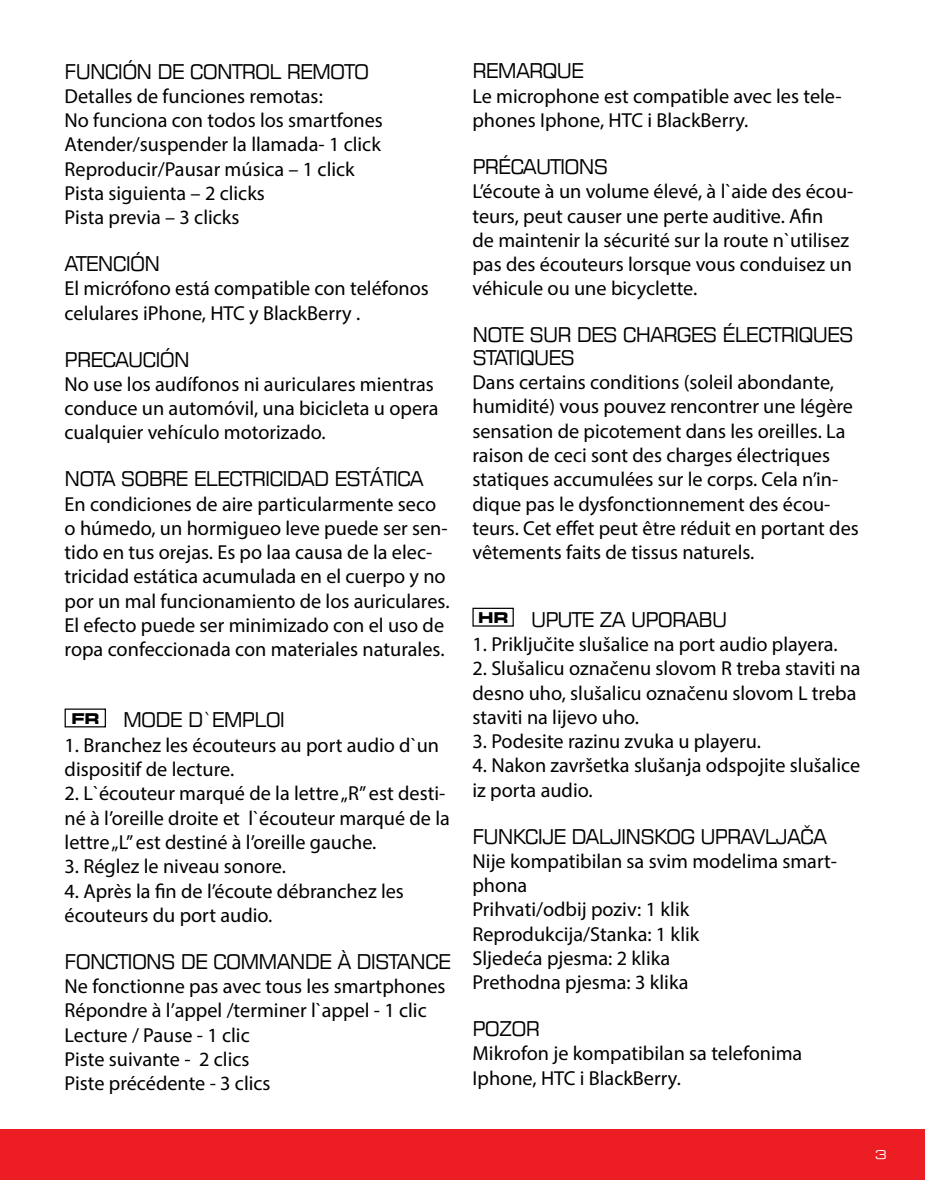
<style>
.page{position:relative;width:925px;height:1180px;background:#fff}
.page>*{position:absolute;margin:0;border:0;box-sizing:border-box;transform-origin:0 0}
.t1{font:20.25px/24.3px "Myriad Pro";color:#000}
.t2{font:20.25px/22.5px "Square 721 EU";letter-spacing:-.04em;color:#000}
.t3{font:12.15px "Square 721 Ex EU";color:#fff}
</style>
<div class="page">
<div style="left:0;top:1129px;width:925px;height:51px;background:#ed1d24"></div>
<div style="left:65px;top:708px;width:41px;height:19px;border:1px solid #000"></div>
<div style="left:472px;top:608px;width:42px;height:19px;border:1px solid #000"></div>
<p class="t2" style="left:65px;top:60px;width:306px">FUNCIÓN DE CONTROL REMOTO</p>
<p class="t1" style="left:65px;top:84px;width:320px">Detalles de funciones remotas:<br>No funciona con todos los smartfones<br>Atender/suspender la llamada- 1 click<br>Reproducir/Pausar música – 1 click<br>Pista siguienta – 2 clicks<br>Pista previa – 3 clicks</p>
<p class="t2" style="left:65px;top:252px;width:97px">ATENCIÓN</p>
<p class="t1" style="left:65px;top:276px;width:366px">El micrófono está compatible con teléfonos celulares iPhone, HTC y BlackBerry .</p>
<p class="t2" style="left:65px;top:348px;width:127px">PRECAUCIÓN</p>
<p class="t1" style="left:65px;top:372px;width:375px">No use los audífonos ni auriculares mientras conduce un automóvil, una bicicleta u opera cualquier vehículo motorizado.</p>
<p class="t2" style="left:65px;top:467px;width:361px">NOTA SOBRE ELECTRICIDAD ESTÁTICA</p>
<p class="t1" style="left:65px;top:491px;width:386px">En condiciones de aire particularmente seco o húmedo, un hormigueo leve puede ser sen&shy;tido en tus orejas. Es po laa causa de la elec&shy;tricidad estática acumulada en el cuerpo y no por un mal funcionamiento de los auriculares.<br>El efecto puede ser minimizado con el uso de ropa confeccionada con materiales naturales.</p>
<p class="t2" style="left:72px;top:709px;width:215px"><sup>FR</sup> MODE D`EMPLOI</p>
<p class="t1" style="left:65px;top:732px;width:376px">1. Branchez les écouteurs au port audio d`un dispositif de lecture.</p>
<p class="t1" style="left:65px;top:781px;width:387px">2. L`écouteur marqué de la lettre „R” est desti&shy;né à l’oreille droite et l`écouteur marqué de la lettre „L” est destiné à l’oreille gauche.</p>
<p class="t1" style="left:65px;top:854px;width:223px">3. Réglez le niveau sonore.</p>
<p class="t1" style="left:65px;top:878px;width:341px">4. Après la fin de l’écoute débranchez les écouteurs du port audio.</p>
<p class="t2" style="left:65px;top:950px;width:388px">FONCTIONS DE COMMANDE À DISTANCE</p>
<p class="t1" style="left:65px;top:974px;width:382px">Ne fonctionne pas avec tous les smartphones<br>Répondre à l’appel /terminer l`appel - 1 clic<br>Lecture / Pause - 1 clic<br>Piste suivante - 2 clics<br>Piste précédente - 3 clics</p>
<p class="t2" style="left:472px;top:60px;width:113px">REMARQUE</p>
<p class="t1" style="left:472px;top:84px;width:371px">Le microphone est compatible avec les tele&shy;phones Iphone, HTC i BlackBerry.</p>
<p class="t2" style="left:472px;top:155px;width:137px">PRÉCAUTIONS</p>
<p class="t1" style="left:472px;top:179px;width:382px">L’écoute à un volume élevé, à l`aide des écou&shy;teurs, peut causer une perte auditive. Afin<br>de maintenir la sécurité sur la route n`utilisez pas des écouteurs lorsque vous conduisez un véhicule ou une bicyclette.</p>
<p class="t2" style="left:472px;top:323px;width:383px">NOTE SUR DES CHARGES ÉLECTRIQUES<br>STATIQUES</p>
<p class="t1" style="left:472px;top:370px;width:388px">Dans certains conditions (soleil abondante, humidité) vous pouvez rencontrer une légère sensation de picotement dans les oreilles. La raison de ceci sont des charges électriques statiques accumulées sur le corps. Cela n’in&shy;dique pas le dysfonctionnement des écou&shy;teurs. Cet effet peut être réduit en portant des vêtements faits de tissus naturels.</p>
<p class="t2" style="left:478px;top:608px;width:250px"><sup>HR</sup> UPUTE ZA UPORABU</p>
<p class="t1" style="left:472px;top:632px;width:367px">1. Priključite slušalice na port audio playera.</p>
<p class="t1" style="left:472px;top:656px;width:390px">2. Slušalicu označenu slovom R treba staviti na desno uho, slušalicu označenu slovom L treba staviti na lijevo uho.</p>
<p class="t1" style="left:472px;top:729px;width:290px">3. Podesite razinu zvuka u playeru.</p>
<p class="t1" style="left:472px;top:753px;width:389px">4. Nakon završetka slušanja odspojite slušalice iz porta audio.</p>
<p class="t2" style="left:472px;top:825px;width:356px">FUNKCIJE DALJINSKOG UPRAVLJAČA</p>
<p class="t1" style="left:472px;top:849px;width:366px">Nije kompatibilan sa svim modelima smart&shy;phona<br>Prihvati/odbij poziv: 1 klik<br>Reprodukcija/Stanka: 1 klik<br>Sljedeća pjesma: 2 klika<br>Prethodna pjesma: 3 klika</p>
<p class="t2" style="left:472px;top:1017px;width:69px">POZOR</p>
<p class="t1" style="left:472px;top:1041px;width:331px">Mikrofon je kompatibilan sa telefonima<br>Iphone, HTC i BlackBerry.</p>
<p class="t3" style="left:875px;top:1147px;width:13px">3</p>
</div>
